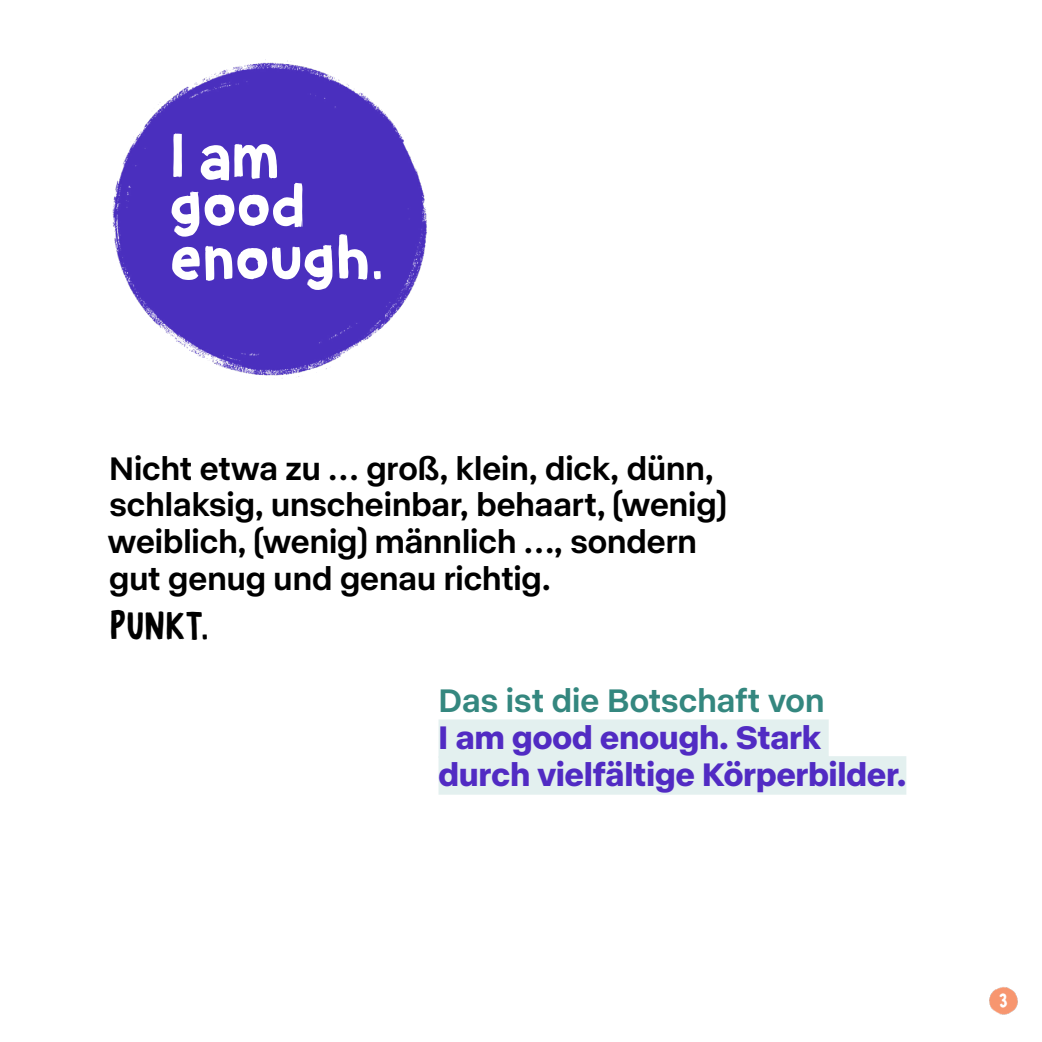
<style>
.page{position:relative;width:1042px;height:1042px;background:#fff}
.page>*{position:absolute;margin:0;border:0;box-sizing:border-box;transform-origin:0 0}
.t1{font:35px "Flapstick Solid";letter-spacing:.03em;color:#000}
.t2{font:500 33.25px/36.8px "ABC Normal";color:#000}
.t3{font:700 33.25px/36.8px "ABC Normal";letter-spacing:.005em;color:#512bc3}
.t4{font:500 33.25px "ABC Normal";color:#34877f}
.t5{font:17.15px "Flapstick Solid";color:#fff}
</style>
<div class="page">
<img style="left:989px;top:987px;width:29px;height:28px">
<img style="left:112px;top:59px;width:315px;height:320px">
<svg style="left:172px;top:133px;width:209px;height:157px"></svg>
<div style="left:438px;top:719px;width:391px;height:39px;background:#e3f0ef"></div>
<div style="left:438px;top:756px;width:468px;height:39px;background:#e3f0ef"></div>
<p class="t2" style="left:107px;top:447px;width:620px">Nicht etwa zu … groß, klein, dick, dünn, schlaksig, unscheinbar, behaart, (wenig) weiblich, (wenig) männlich …, sondern gut genug und genau richtig.</p>
<p class="t1" style="left:110px;top:600px;width:99px">PUNKT.</p>
<p class="t4" style="left:438px;top:678px;width:387px">Das ist die Botschaft von</p>
<p class="t3" style="left:438px;top:717px;width:469px">I am good enough. Stark durch vielfältige Körperbilder.</p>
<p class="t5" style="left:999px;top:987px;width:10px">3</p>
</div>
